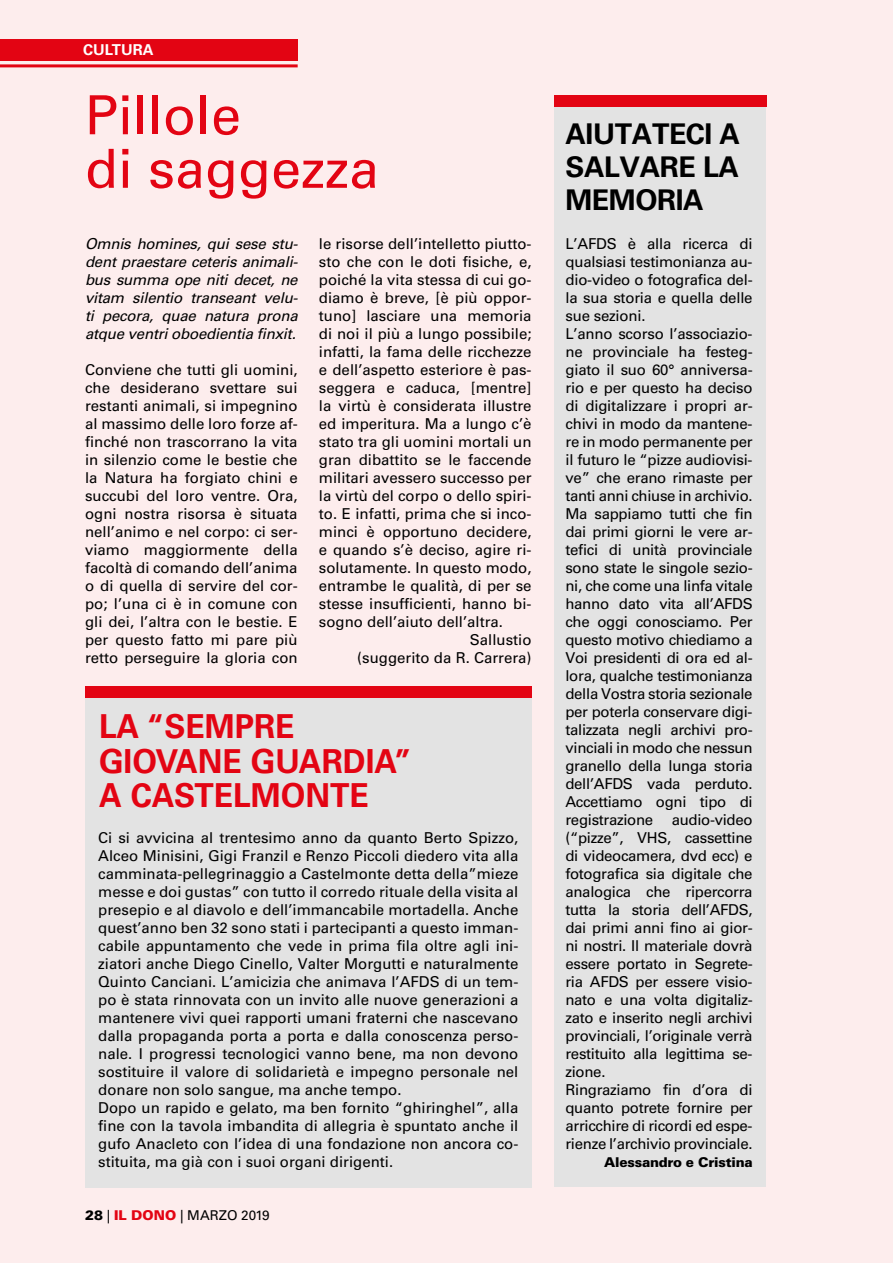
<style>
.page{position:relative;width:893px;height:1263px;background:#fdeded}
.page>*{position:absolute;margin:0;border:0;box-sizing:border-box;transform-origin:0 0}
.t1{font:54px/53.6px "Univers LT Std";color:#e30413}
.t2{font:700 33px/34.5px "Univers LT Std";color:#e30413;scale:.96 1}
.t3{font:700 28.5px/33px "Univers LT Std";letter-spacing:-.015em;color:#000;text-align:justify}
.t4{font:15px/18px "Univers LT Std";color:#000;text-align:justify}
.t5{font:15px/18px "Univers LT Std";letter-spacing:-.02em;color:#000}
.t6{font:italic 15px/18px "Univers LT Std";letter-spacing:-.015em;color:#000;text-align:justify}
.t7{font:700 15px "Univers LT Std";color:#fff}
.t8{font:13.5px "Univers LT Std";color:#000}
.t9{font:900 13.5px "Univers LT Std";letter-spacing:-.02em;color:#000}
.s1{font-weight:900}
.s2{font-weight:900;color:#e30413}
</style>
<div class="page">
<hr style="left:0;top:64px;width:298px;height:3px;background:#e30413">
<div style="left:0;top:39px;width:298px;height:22px;background:#e30413"></div>
<div style="left:554px;top:97px;width:211px;height:1089px;background:#e3e3e3"></div>
<div style="left:554px;top:95px;width:213px;height:12px;background:#e30413"></div>
<div style="left:85px;top:686px;width:446px;height:502px;background:#e3e3e3"></div>
<div style="left:85px;top:686px;width:446px;height:12px;background:#e30413"></div>
<p class="t7" style="left:83px;top:41px;width:72px">CULTURA</p>
<h1 class="t1" style="left:85px;top:89px;width:296px">Pillole<br>di saggezza</h1>
<p class="t6" style="left:85px;top:235px;width:214px">Omnis homines, qui sese stu&shy;dent praestare ceteris animali&shy;bus summa ope niti decet, ne vitam silentio transeant velu&shy;ti pecora, quae natura prona atque ventri oboedientia finxit.</p>
<p class="t4" style="left:85px;top:360px;width:214px">Conviene che tutti gli uomini, che desiderano svettare sui restanti animali, si impegnino al massimo delle loro forze af&shy;finché non trascorrano la vita in silenzio come le bestie che la Natura ha forgiato chini e succubi del loro ventre. Ora, ogni nostra risorsa è situata nell’animo e nel corpo: ci ser&shy;viamo maggiormente della facoltà di comando dell’anima o di quella di servire del cor&shy;po; l’una ci è in comune con gli dei, l’altra con le bestie. E per questo fatto mi pare più retto perseguire la gloria con</p>
<p class="t4" style="left:319px;top:234px;width:214px">le risorse dell’intelletto piutto-</p>
<p class="t4" style="left:319px;top:252px;width:214px">sto che con le doti fisiche, e,</p>
<p class="t4" style="left:319px;top:270px;width:214px">poiché la vita stessa di cui go-</p>
<p class="t4" style="left:319px;top:288px;width:214px">diamo è breve, [è più oppor-</p>
<p class="t4" style="left:319px;top:306px;width:214px">tuno] lasciare una memoria</p>
<p class="t4" style="left:319px;top:324px;width:214px">di noi il più a lungo possibile;</p>
<p class="t4" style="left:319px;top:342px;width:214px">infatti, la fama delle ricchezze</p>
<p class="t4" style="left:319px;top:360px;width:214px">e dell’aspetto esteriore è pas-</p>
<p class="t4" style="left:319px;top:378px;width:214px">seggera e caduca, [mentre]</p>
<p class="t4" style="left:319px;top:396px;width:214px">la virtù è considerata illustre</p>
<p class="t4" style="left:319px;top:414px;width:214px">ed imperitura. Ma a lungo c’è</p>
<p class="t4" style="left:319px;top:432px;width:214px">stato tra gli uomini mortali un</p>
<p class="t4" style="left:319px;top:450px;width:214px">gran dibattito se le faccende</p>
<p class="t4" style="left:319px;top:468px;width:214px">militari avessero successo per</p>
<p class="t4" style="left:319px;top:486px;width:214px">la virtù del corpo o dello spiri-</p>
<p class="t4" style="left:319px;top:504px;width:214px">to. E infatti, prima che si inco-</p>
<p class="t4" style="left:319px;top:522px;width:214px">minci è opportuno decidere,</p>
<p class="t4" style="left:319px;top:540px;width:214px">e quando s’è deciso, agire ri-</p>
<p class="t4" style="left:319px;top:558px;width:214px">solutamente. In questo modo,</p>
<p class="t4" style="left:319px;top:576px;width:214px">entrambe le qualità, di per se</p>
<p class="t4" style="left:319px;top:594px;width:214px">stesse insufficienti, hanno bi-</p>
<p class="t4" style="left:319px;top:612px;width:186px">sogno dell’aiuto dell’altra.</p>
<p class="t4" style="left:470px;top:630px;width:63px">Sallustio</p>
<p class="t4" style="left:357px;top:648px;width:176px">(suggerito da R. Carrera)</p>
<h2 class="t2" style="left:99px;top:710px;width:103px">LA “SEMPRE<br>GIO VANE</h2>
<h2 class="t2" style="left:251px;top:744px;width:23px">GUARDIA</h2>
<h2 class="t2" style="left:394px;top:744px;width:20px">”</h2>
<h2 class="t2" style="left:99px;top:779px;width:79px">A CASTELMONTE</h2>
<p class="t4" style="left:98px;top:828px;width:422px;text-align:left">Ci si avvicina al trentesimo anno da quanto Berto Spizzo, Alceo Minisini, Gigi Franzil e Renzo Piccoli diedero vita alla camminata-pellegrinaggio a Castelmonte detta della”mieze messe e doi gustas” con tutto il corredo rituale della visita al presepio e al diavolo e dell’immancabile mortadella. Anche quest’anno ben 32 sono stati i partecipanti a questo imman&shy;cabile appuntamento che vede in prima fila oltre agli ini&shy;ziatori anche Diego Cinello, Valter Morgutti e naturalmente Quinto Canciani. L’amicizia che animava l’AFDS di un tem&shy;po è stata rinnovata con un invito alle nuove generazioni a mantenere vivi quei rapporti umani fraterni che nascevano dalla propaganda porta a porta e dalla conoscenza perso&shy;nale. I progressi tecnologici vanno bene, ma non devono sostituire il valore di solidarietà e impegno personale nel donare non solo sangue, ma anche tempo.<br>Dopo un rapido e gelato, ma ben fornito “ghiringhel”, alla fine con la tavola imbandita di allegria è spuntato anche il gufo Anacleto con l’idea di una fondazione non ancora co&shy;stituita, ma già con i suoi organi dirigenti.</p>
<p class="t8" style="left:85px;top:1207px;width:186px"><span class="s1">28</span> | <span class="s2">IL DONO</span> | MARZO 2019</p>
<h3 class="t3" style="left:565px;top:118px;width:176px">AIUTATECI A SALVARE LA MEMORIA</h3>
<p class="t5" style="left:565px;top:234px;width:189px">L’AFDS è alla ricerca di qualsiasi testimonianza au&shy;dio-video o fotografica del&shy;la sua storia e quella delle sue sezioni.<br>L’anno scorso l’associazio&shy;ne provinciale ha festeg&shy;giato il suo 60° anniversa&shy;rio e per questo ha deciso di digitalizzare i propri ar&shy;chivi in modo da mantene&shy;re in modo permanente per il futuro le “pizze audiovisi&shy;ve” che erano rimaste per tanti anni chiuse in archivio.<br>Ma sappiamo tutti che fin dai primi giorni le vere ar&shy;tefici di unità provinciale sono state le singole sezio&shy;ni, che come una linfa vitale hanno dato vita all’AFDS che oggi conosciamo. Per questo motivo chiediamo a<br>Voi presidenti di ora ed al&shy;lora, qualche testimonianza della Vostra storia sezionale per poterla conservare digi&shy;talizzata negli archivi pro&shy;vinciali in modo che nessun granello della lunga storia dell’AFDS vada perduto.<br>Accettiamo ogni tipo di registrazione audio-video (“pizze”, VH S, cassettine di videocamera, dvd ecc) e fotografica sia digitale che analogica che ripercorra tutta la storia dell’AFDS, dai primi anni fino ai gior&shy;ni nostri. Il materiale dovrà essere portato in Segrete&shy;ria AFDS per essere visio&shy;nato e una volta digitaliz&shy;zato e inserito negli archivi provinciali, l’originale verrà restituito alla legittima se&shy;zione.<br>Ringraziamo fin d’ora di quanto potrete fornire per arricchire di ricordi ed espe&shy;rienze l’archivio provinciale.</p>
<p class="t9" style="left:604px;top:1153px;width:150px">Alessandro e Cristina</p>
</div>
